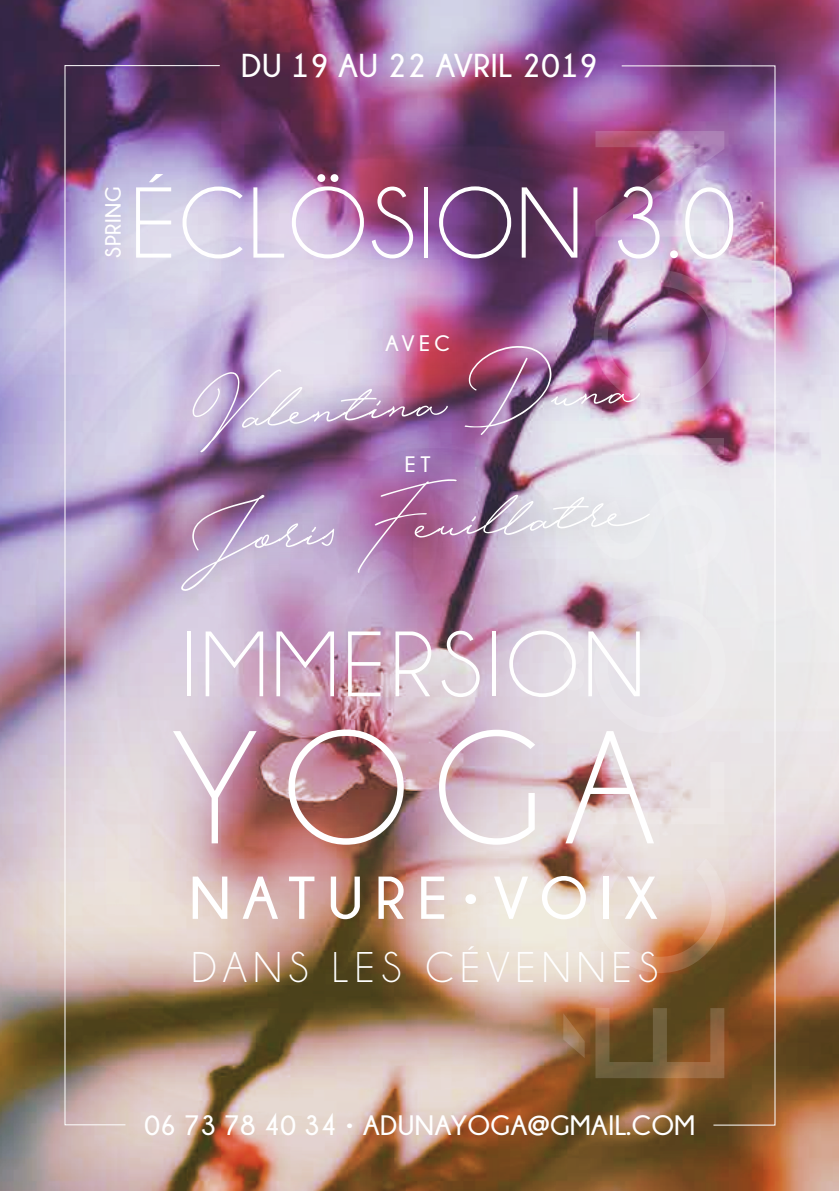
<style>
.page{position:relative;width:840px;height:1191px;background:#fff}
.page>*{position:absolute;margin:0;border:0;box-sizing:border-box;transform-origin:0 0}
.t1{font:700 183.2px "Champagne&Limousines";letter-spacing:.1em;color:#fff}
.t2{font:162.6px "Champagne&Limousines";color:#fff}
.t3{font:101.6px "Champagne&Limousines";letter-spacing:.02em;color:#fff}
.t4{font:93.8px "Champagne&Limousines";letter-spacing:.05em;color:#fff}
.t5{font:700 60.2px "Champagne&Limousines";letter-spacing:.2em;color:#fff}
.t6{font:58px/122px "Hijrnotes PERSONALUSEONLY";color:#fff;text-align:right}
.t7{font:43.4px "Champagne&Limousines";letter-spacing:.15em;color:#fff}
.t8{font:700 33px "Champagne&Limousines";letter-spacing:.02em;color:#fff}
.t9{font:700 28px "Champagne&Limousines";letter-spacing:.02em;color:#fff}
.t10{font:700 22.4px "Champagne&Limousines";letter-spacing:.2em;color:#fff}
.t11{font:700 22px "Champagne&Limousines";letter-spacing:.02em;color:#fff}
</style>
<div class="page">
<img style="left:0;top:1px;width:838px;height:1190px">
<img style="left:64px;top:65px;width:156px;height:1060px">
<img style="left:620px;top:65px;width:155px;height:1060px">
<img style="left:351px;top:298px;width:137px;height:4px">
<img style="left:155px;top:302px;width:546px;height:213px">
<img style="left:130px;top:432px;width:557px;height:206px">
<img style="left:370px;top:419px;width:99px;height:91px">
<p class="t8" style="left:241px;top:47px;width:358px">DU 19 AU 22 AVRIL 2019</p>
<p class="t11" style="left:101px;top:258px;width:72px;rotate:-90deg">SPRING</p>
<h1 class="t1" style="left:559px;top:1088px;width:968px;rotate:-90deg">ÉCLÖSION</h1>
<h3 class="t3" style="left:130px;top:173px;width:606px">ÉCLÖSION 3.0</h3>
<p class="t10" style="left:385px;top:330px;width:66px">AVEC</p>
<h3 class="t6" style="left:155px;top:375px;width:471px;rotate:-4deg">Valentina Duna<br>Joris Feuill atre</h3>
<p class="t10" style="left:404px;top:452px;width:27px">ET</p>
<h3 class="t4" style="left:182px;top:618px;width:464px">IMMERSION</h3>
<h2 class="t2" style="left:170px;top:708px;width:485px">YOGA</h2>
<h3 class="t5" style="left:189px;top:865px;width:469px">NATURE•VOIX</h3>
<h3 class="t7" style="left:191px;top:946px;width:468px">DANS LES CÉVENNES</h3>
<p class="t9" style="left:144px;top:1109px;width:551px">06 73 78 40 34 • ADUNAYOGA@GMAIL.COM</p>
</div>
